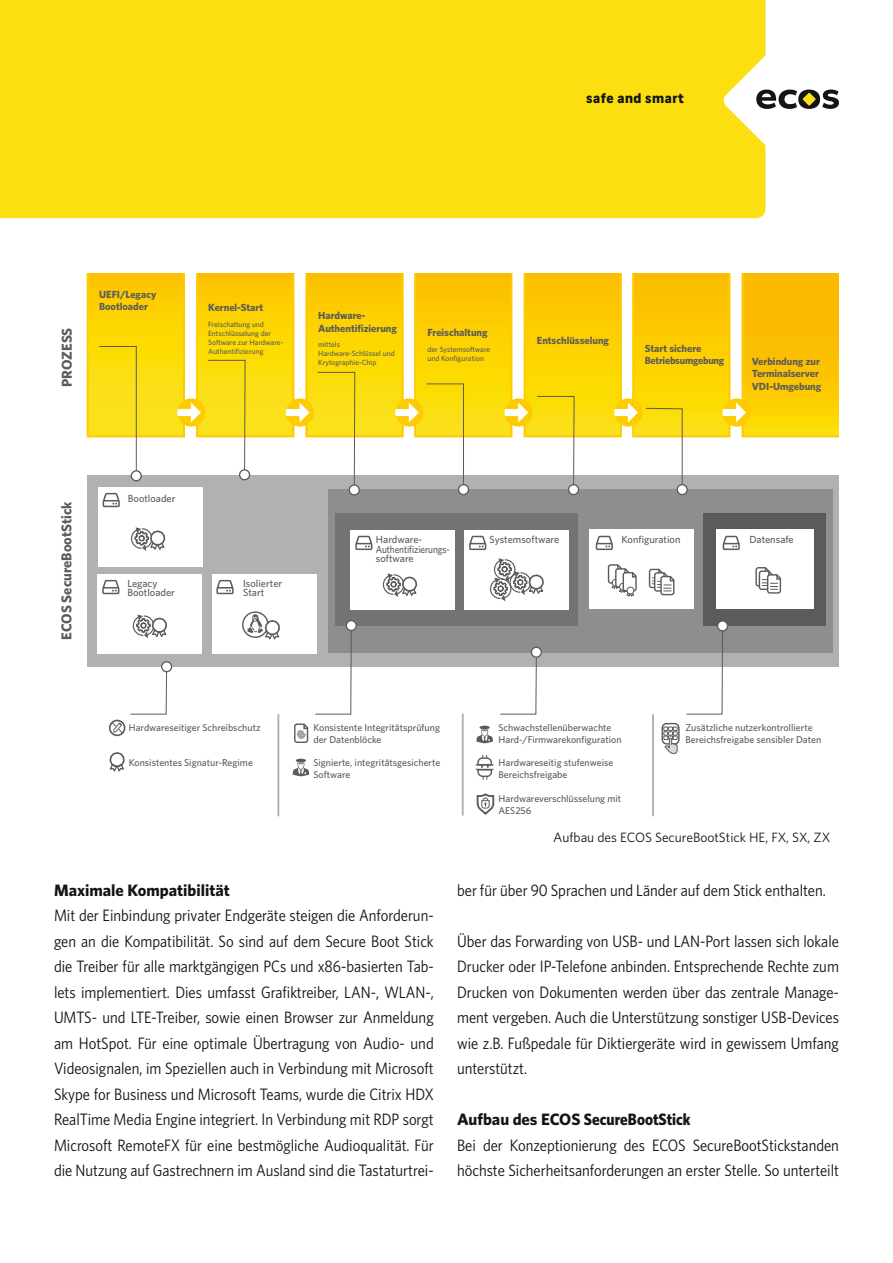
<style>
.page{position:relative;width:893px;height:1263px;background:#fff}
.page>*{position:absolute;margin:0;border:0;box-sizing:border-box;transform-origin:0 0}
.t1{font:16.5px/25.5px "Whitney Narrow";color:#131414;text-align:justify}
.t2{font:700 16.5px "Whitney K";color:#131414}
.t3{font:700 14.25px "Whitney K";color:#5b5b5a}
.t4{font:800 13.8px "ECOS Adapt";letter-spacing:.04em;color:#131414}
.t5{font:13.5px "Whitney K";color:#131414}
.t6{font:700 10.35px/12.5px "Whitney K";color:#5b5b5a}
.t7{font:500 10.35px/9.4px "Whitney K";color:#5b5b5a}
.t8{font:700 10.35px/12.5px "Whitney K";letter-spacing:-.02em;color:#5b5b5a}
.t9{font:500 9.9px/11.9px "Whitney K";color:#5b5b5a}
.t10{font:500 7.5px/9px "Whitney K";color:#5b5b5a}
.s1{font-family:"Whitney K";font-weight:700}
.s2{font-weight:700}
</style>
<div class="page">
<div style="left:0;top:0;width:765px;height:218px;background:#fbdf11"></div>
<svg style="left:756px;top:90px;width:83px;height:19px"></svg>
<div style="left:88px;top:475px;width:751px;height:191px;background:#b0b1b2"></div>
<div style="left:328px;top:489px;width:504px;height:164px;background:#8e8e8e"></div>
<div style="left:589px;top:529px;width:104px;height:80px;background:#fff"></div>
<div style="left:335px;top:513px;width:243px;height:113px;background:#727372"></div>
<div style="left:704px;top:513px;width:122px;height:113px;background:#5b5b5a"></div>
<svg style="left:130px;top:661px;width:42px;height:54px"></svg>
<svg style="left:315px;top:620px;width:42px;height:95px"></svg>
<svg style="left:500px;top:647px;width:42px;height:68px"></svg>
<svg style="left:686px;top:620px;width:42px;height:95px"></svg>
<svg style="left:476px;top:793px;width:19px;height:22px"></svg>
<div style="left:350px;top:530px;width:104px;height:79px;background:#fff"></div>
<svg style="left:355px;top:536px;width:17px;height:14px"></svg>
<svg style="left:382px;top:573px;width:36px;height:24px"></svg>
<div style="left:464px;top:530px;width:105px;height:79px;background:#fff"></div>
<svg style="left:469px;top:536px;width:17px;height:14px"></svg>
<svg style="left:490px;top:558px;width:54px;height:43px"></svg>
<svg style="left:109px;top:752px;width:16px;height:20px"></svg>
<div style="left:109px;top:720px;width:16px;height:16px;border:2px solid #5b5b5a;border-radius:50%"></div>
<svg style="left:111px;top:721px;width:13px;height:14px"></svg>
<svg style="left:294px;top:723px;width:15px;height:20px"></svg>
<svg style="left:293px;top:759px;width:16px;height:17px"></svg>
<svg style="left:476px;top:726px;width:17px;height:17px"></svg>
<hr style="left:277px;top:715px;width:2px;height:101px;background:#b0b1b2">
<hr style="left:462px;top:714px;width:2px;height:101px;background:#b0b1b2">
<hr style="left:652px;top:715px;width:2px;height:101px;background:#b0b1b2">
<svg style="left:476px;top:755px;width:17px;height:24px"></svg>
<div style="left:662px;top:723px;width:18px;height:22px;border:1px solid #5b5b5a;border-radius:4px"></div>
<svg style="left:664px;top:727px;width:14px;height:27px"></svg>
<svg style="left:596px;top:536px;width:17px;height:14px"></svg>
<svg style="left:648px;top:568px;width:27px;height:28px"></svg>
<svg style="left:607px;top:564px;width:30px;height:33px"></svg>
<div style="left:717px;top:529px;width:97px;height:80px;background:#fff"></div>
<svg style="left:723px;top:536px;width:17px;height:14px"></svg>
<svg style="left:755px;top:567px;width:27px;height:27px"></svg>
<div style="left:98px;top:575px;width:104px;height:79px;background:#fff"></div>
<svg style="left:102px;top:580px;width:17px;height:14px"></svg>
<div style="left:212px;top:575px;width:104px;height:79px;background:#fff"></div>
<svg style="left:216px;top:580px;width:18px;height:14px"></svg>
<svg style="left:132px;top:614px;width:35px;height:24px"></svg>
<div style="left:98px;top:488px;width:104px;height:79px;background:#fff"></div>
<svg style="left:87px;top:274px;width:752px;height:233px"></svg>
<svg style="left:131px;top:527px;width:35px;height:24px"></svg>
<div style="left:242px;top:611px;width:27px;height:27px;border:1px solid #5b5b5a;border-radius:50%"></div>
<svg style="left:247px;top:614px;width:33px;height:26px"></svg>
<p class="t4" style="left:586px;top:90px;width:99px">safe and smart</p>
<p class="t3" style="left:57px;top:387px;width:61px;rotate:-90deg">PROZESS</p>
<p class="t6" style="left:99px;top:288px;width:59px">UEFI/Legacy<br>Bootloader</p>
<p class="t6" style="left:208px;top:301px;width:57px">Kernel-Start</p>
<p class="t10" style="left:208px;top:320px;width:77px">Freischaltung und<br>Entschlüsselung der<br>Software zur Hardware-<br>Authentifizierung</p>
<p class="t6" style="left:318px;top:309px;width:80px">Hardware-<br>Authentifizierung</p>
<p class="t10" style="left:318px;top:340px;width:78px">mittels<br>Hardware-Schlüssel und<br>Krytographie-Chip</p>
<p class="t6" style="left:427px;top:326px;width:62px">Freischaltung</p>
<p class="t10" style="left:427px;top:345px;width:64px">der Systemsoftware und Konfiguration</p>
<p class="t6" style="left:537px;top:334px;width:74px">Entschlüsselung</p>
<p class="t8" style="left:645px;top:342px;width:81px">Start sichere<br>Betriebsumgebung</p>
<p class="t6" style="left:752px;top:355px;width:71px">Verbindung zur<br>Terminalserver<br>VDI-Umgebung</p>
<p class="t3" style="left:57px;top:640px;width:140px;rotate:-90deg">ECOS SecureBootStick</p>
<p class="t7" style="left:128px;top:493px;width:49px">Bootloader</p>
<p class="t7" style="left:127px;top:578px;width:49px">Legacy<br>Bootloader</p>
<p class="t7" style="left:243px;top:578px;width:41px">Isolierter<br>Start</p>
<p class="t7" style="left:376px;top:535px;width:75px">Hardware-<br>Authentifizierungs&shy;software</p>
<p class="t7" style="left:490px;top:535px;width:71px">Systemsoftware</p>
<p class="t7" style="left:622px;top:535px;width:60px">Konfiguration</p>
<p class="t7" style="left:749px;top:535px;width:46px">Datensafe</p>
<p class="t9" style="left:129px;top:721px;width:133px">Hardwareseitiger Schreibschutz</p>
<p class="t9" style="left:129px;top:756px;width:126px">Konsistentes Signatur-Regime</p>
<p class="t9" style="left:313px;top:721px;width:128px">Konsistente Integritätsprüfung der Datenblöcke</p>
<p class="t9" style="left:313px;top:756px;width:129px">Signierte, integritätsgesicherte<br>Software</p>
<p class="t9" style="left:498px;top:721px;width:125px">Schwachstellenüberwachte<br>Hard-/Firmwarekonfiguration</p>
<p class="t9" style="left:498px;top:756px;width:116px">Hardwareseitig stufenweise<br>Bereichsfreigabe</p>
<p class="t9" style="left:498px;top:792px;width:124px">Hardwareverschlüsselung mit<br>AES256</p>
<p class="t9" style="left:685px;top:721px;width:137px">Zusätzliche nutzerkontrollierte<br>Bereichsfreigabe sensibler Daten</p>
<p class="t5" style="left:553px;top:829px;width:279px">Aufbau des ECOS SecureBootStick HE, FX, SX, ZX</p>
<p class="t2" style="left:54px;top:879px;width:177px">Maximale Kompatibilität</p>
<p class="t1" style="left:54px;top:902px;width:381px">Mit der Einbindung privater Endgeräte steigen die Anforderun&shy;gen an die Kompatibilität. So sind auf dem Secure Boot Stick die Treiber für alle marktgängigen PCs und x86-basierten Tab&shy;lets implementiert. Dies umfasst Grafiktreiber, LAN-, WLAN-, UMTS- und LTE-Treiber, sowie einen Browser zur Anmeldung am HotSpot. Für eine optimale Übertragung von Audio- und Videosignalen, im Speziellen auch in Verbindung mit Microsoft Skype for Business und Microsoft Teams, wurde die Citrix HDX RealTime Media Engine integriert. In Verbindung mit RDP sorgt Microsoft RemoteFX für eine bestmögliche Audioqualität. Für die Nutzung auf Gastrechnern im Ausland sind die Tastaturtrei-</p>
<p class="t1" style="left:457px;top:876px;width:370px">ber für über 90 Sprachen und Länder auf dem Stick enthalten.</p>
<p class="t1" style="left:457px;top:927px;width:383px">Über das Forwarding von USB- und LAN-Port lassen sich lokale Drucker oder IP-Telefone anbinden. Entsprechende Rechte zum Drucken von Dokumenten werden über das zentrale Manage&shy;ment vergeben. Auch die Unterstützung sonstiger USB-Devices wie z.B. Fußpedale für Diktiergeräte wird in gewissem Umfang unterstützt.</p>
<p class="t1" style="left:457px;top:1106px;width:383px;text-align:left"><span class="s1">Aufbau des ECOS</span> <span class="s2">SecureBootStick<br></span>Bei der Konzeptionierung des ECOS SecureBootStickstanden höchste Sicherheitsanforderungen an erster Stelle. So unterteilt</p>
</div>
